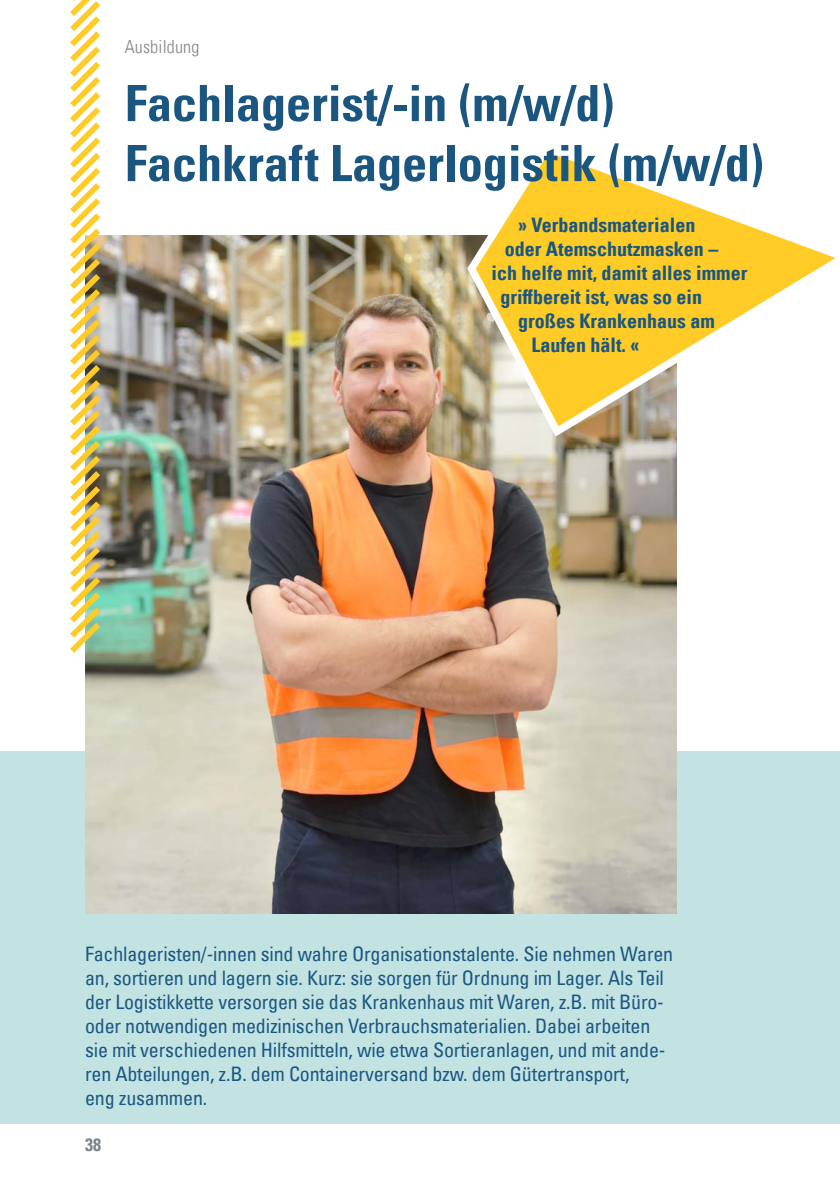
<style>
.page{position:relative;width:840px;height:1191px;background:#fff}
.page>*{position:absolute;margin:0;border:0;box-sizing:border-box;transform-origin:0 0}
.t1{font:50px/60px "Univers Com 67 Bold Cond";color:#1b5681}
.t2{font:condensed 20px/24px "Univers Com 57";letter-spacing:-.01em;color:#1b5681}
.t3{font:20px "Univers Com 67 Bold Cond";color:#1b5681}
.t4{font:18px "Univers Com 47 Light Cond";letter-spacing:.01em;color:#7e8588}
.t5{font:18px "Univers Com 67 Bold Cond";color:#7e8588}
</style>
<div class="page">
<div style="left:0;top:751px;width:839px;height:372px;background:#c3e3e2"></div>
<img style="left:85px;top:235px;width:591px;height:678px">
<svg style="left:70px;top:0;width:36px;height:658px"></svg>
<svg style="left:461px;top:152px;width:375px;height:290px"></svg>
<p class="t4" style="left:125px;top:36px;width:76px">Ausbildung</p>
<h1 class="t1" style="left:125px;top:73px;width:640px">Fachlagerist/-in (m/w/d)<br>Fachkraft Lagerlogistik (m/w/d)</h1>
<p class="t3" style="left:518px;top:212px;width:179px">» Verbandsmaterialen</p>
<p class="t3" style="left:504px;top:236px;width:215px">oder Atemschutzmasken –</p>
<p class="t3" style="left:491px;top:260px;width:257px">ich helfe mit, damit alles immer</p>
<p class="t3" style="left:500px;top:284px;width:203px">griffbereit ist, was so ein</p>
<p class="t3" style="left:518px;top:308px;width:198px">großes Krankenhaus am</p>
<p class="t3" style="left:531px;top:332px;width:109px">Laufen hält. «</p>
<p class="t2" style="left:85px;top:941px;width:589px">Fachlageristen/-innen sind wahre Organisationstalente. Sie nehmen Waren an, sortieren und lagern sie. Kurz: sie sorgen für Ordnung im Lager. Als Teil der Logistikkette versorgen sie das Krankenhaus mit Waren, z.B. mit Büro&shy;oder notwendigen medizinischen Verbrauchsmaterialien. Dabei arbeiten sie mit verschiedenen Hilfsmitteln, wie etwa Sortieranlagen, und mit ande&shy;ren Abteilungen, z.B. dem Containerversand bzw. dem Gütertransport,<br>eng zusammen.</p>
<p class="t5" style="left:85px;top:1133px;width:18px">38</p>
</div>
